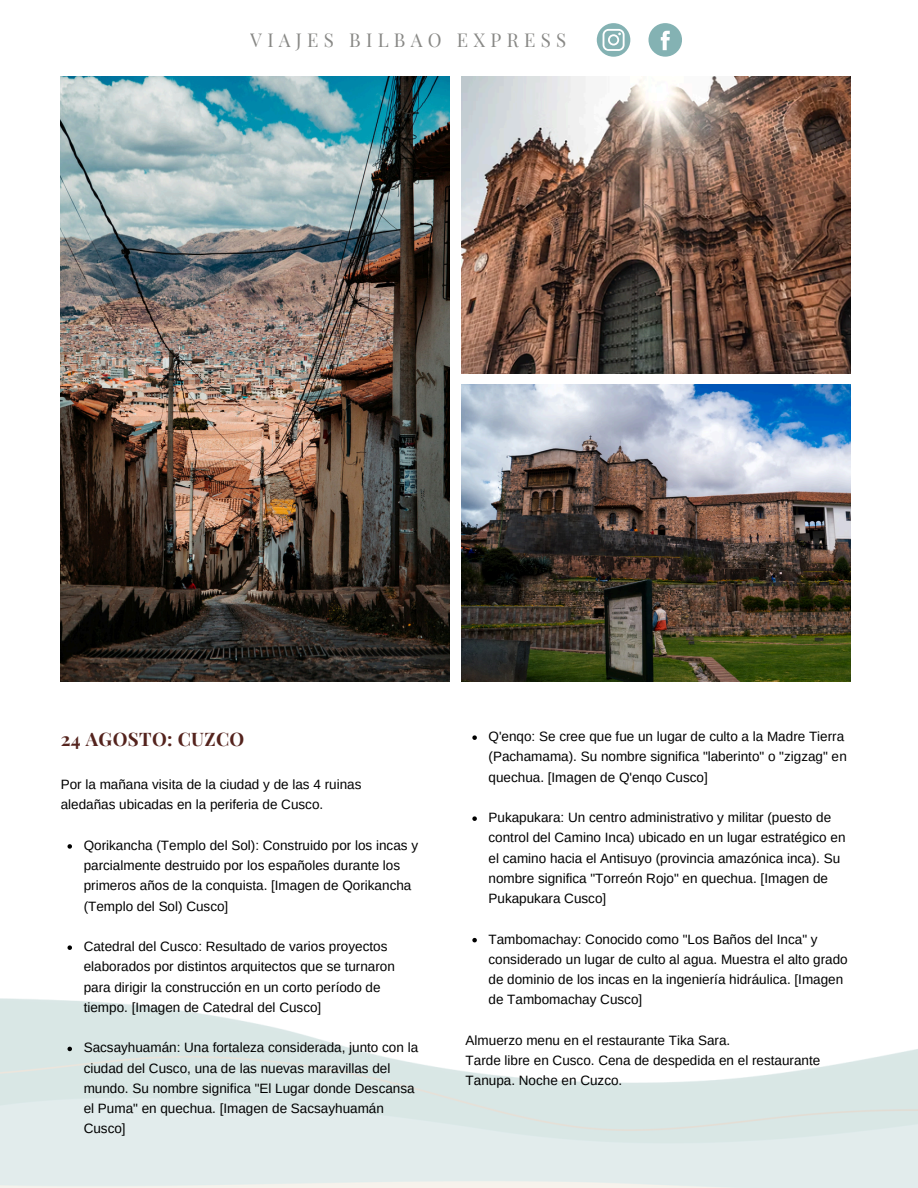
<style>
.page{position:relative;width:918px;height:1188px;background:#fff}
.page>*{position:absolute;margin:0;border:0;box-sizing:border-box;transform-origin:0 0}
.t1{font:18.75px "Playfair Display";letter-spacing:.28em;color:#444440}
.t2{font:700 18.75px "Playfair Display";letter-spacing:.02em;color:#54231d}
.t3{font:13.5px/20.2px "Arimo";color:#000}
</style>
<div class="page">
<img style="left:61px;top:76px;width:389px;height:606px">
<img style="left:461px;top:76px;width:389px;height:298px">
<img style="left:461px;top:385px;width:389px;height:297px">
<svg style="left:597px;top:23px;width:33px;height:34px"></svg>
<svg style="left:649px;top:23px;width:33px;height:34px"></svg>
<svg style="left:68px;top:844px;width:4px;height:5px"></svg>
<svg style="left:68px;top:945px;width:4px;height:5px"></svg>
<svg style="left:68px;top:1047px;width:4px;height:4px"></svg>
<svg style="left:472px;top:735px;width:5px;height:5px"></svg>
<svg style="left:472px;top:816px;width:5px;height:5px"></svg>
<svg style="left:472px;top:938px;width:5px;height:4px"></svg>
<h1 class="t1" style="left:250px;top:26px;width:317px">VIAJES BILBAO EXPRESS</h1>
<h2 class="t2" style="left:61px;top:725px;width:185px">24 AGOSTO: CUZCO</h2>
<p class="t3" style="left:61px;top:774px;width:302px">Por la mañana visita de la ciudad y de las 4 ruinas aledañas ubicadas en la periferia de Cusco.</p>
<p class="t3" style="left:84px;top:835px;width:336px">Qorikancha (Templo del Sol): Construido por los incas y parcialmente destruido por los españoles durante los primeros años de la conquista. [Imagen de Qorikancha (Templo del Sol) Cusco]</p>
<h1 class="t3" style="left:84px;top:936px;width:313px">Catedral del Cusco: Resultado de varios proyectos elaborados por distintos arquitectos que se turnaron para dirigir la construcción en un corto período de tiempo. [Imagen de Catedral del Cusco]</h1>
<p class="t3" style="left:84px;top:1038px;width:336px">Sacsayhuamán: Una fortaleza considerada, junto con la ciudad del Cusco, una de las nuevas maravillas del mundo. Su nombre significa "El Lugar donde Descansa el Puma" en quechua. [Imagen de Sacsayhuamán Cusco]</p>
<p class="t3" style="left:489px;top:726px;width:360px">Q'enqo: Se cree que fue un lugar de culto a la Madre Tierra (Pachamama). Su nombre significa "laberinto" o "zigzag" en quechua. [Imagen de Q'enqo Cusco]</p>
<p class="t3" style="left:489px;top:807px;width:358px">Pukapukara: Un centro administrativo y militar (puesto de control del Camino Inca) ubicado en un lugar estratégico en el camino hacia el Antisuyo (provincia amazónica inca). Su nombre significa "Torreón Rojo" en quechua. [Imagen de Pukapukara Cusco]</p>
<p class="t3" style="left:489px;top:929px;width:361px">Tambomachay: Conocido como "Los Baños del Inca" y considerado un lugar de culto al agua. Muestra el alto grado de dominio de los incas en la ingeniería hidráulica. [Imagen de Tambomachay Cusco]</p>
<p class="t3" style="left:466px;top:1030px;width:266px">Almuerzo menu en el restaurante Tika Sara.</p>
<p class="t3" style="left:466px;top:1050px;width:356px">Tarde libre en Cusco. Cena de despedida en el restaurante<br>Tanupa. Noche en Cuzco.</p>
</div>
